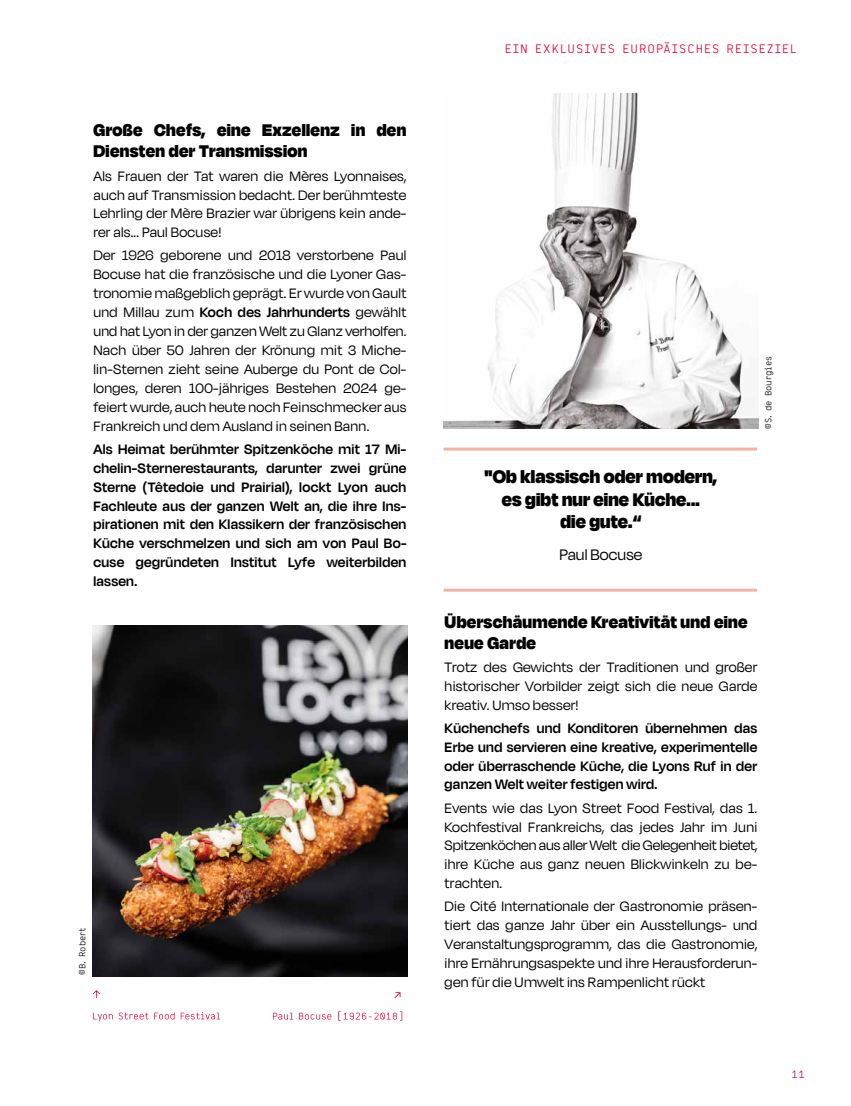
<style>
.page{position:relative;width:851px;height:1106px;background:#fff}
.page>*{position:absolute;margin:0;border:0;box-sizing:border-box;transform-origin:0 0}
.t1{font:900 21px/22.8px "Degular Display";letter-spacing:.01em;color:#000;text-align:center}
.t2{font:900 19.5px/21px "Degular Display";letter-spacing:.02em;color:#000}
.t3{font:17.55px "Degular Display";letter-spacing:.01em;color:#000}
.t4{font:15.75px/18.9px "Degular Display";letter-spacing:.02em;color:#000;text-align:justify}
.t5{font:600 15.75px/18.9px "Degular Display";letter-spacing:.02em;color:#000;text-align:justify}
.t6{font:12px "Deck";letter-spacing:.085em;color:#e40234}
.t7{font:10.5px "Deck";color:#e40234}
.t8{font:8.7px "Deck";color:#000}
.s1{font-weight:600}
</style>
<div class="page">
<img style="left:92px;top:625px;width:315px;height:351px">
<svg style="left:273px;top:1011px;width:129px;height:9px"></svg>
<svg style="left:394px;top:992px;width:6px;height:6px"></svg>
<svg style="left:93px;top:1012px;width:127px;height:9px"></svg>
<svg style="left:93px;top:990px;width:7px;height:8px"></svg>
<hr style="left:443px;top:588px;width:314px;height:3px;background:#f6b1a5">
<hr style="left:443px;top:447px;width:314px;height:3px;background:#f6b1a5">
<img style="left:443px;top:93px;width:315px;height:335px">
<p class="t2" style="left:93px;top:119px;width:314px">Große Chefs, eine Exzellenz in den<br>Diensten der Transmission</p>
<p class="t4" style="left:93px;top:166px;width:314px">Als Frauen der Tat waren die Mères Lyonnaises, auch auf Transmission bedacht. Der berühmteste Lehrling der Mère Brazier war übrigens kein ande&shy;rer als... Paul Bocuse!</p>
<p class="t4" style="left:93px;top:246px;width:314px">Der 1926 geborene und 2018 verstorbene Paul Bocuse hat die französische und die Lyoner Gas&shy;tronomie maßgeblich geprägt. Er wurde von Gault und Millau zum <span class="s1">Koch des Jahrhunderts</span> gewählt und hat Lyon in der ganzen Welt zu Glanz verholfen.<br>Nach über 50 Jahren der Krönung mit 3 Miche&shy;lin-Sternen zieht seine Auberge du Pont de Col&shy;longes, deren 100-jähriges Bestehen 2024 ge&shy;feiert wurde, auch heute noch Feinschmecker aus Frankreich und dem Ausland in seinen Bann.</p>
<p class="t5" style="left:93px;top:439px;width:314px">Als Heimat berühmter Spitzenköche mit 17 Mi&shy;chelin-Sternerestaurants, darunter zwei grüne Sterne (Têtedoie und Prairial), lockt Lyon auch Fachleute aus der ganzen Welt an, die ihre Ins&shy;pirationen mit den Klassikern der französischen Küche verschmelzen und sich am von Paul Bo&shy;cuse gegründeten Institut Lyfe weiterbilden lassen.</p>
<p class="t8" style="left:77px;top:974px;width:49px;rotate:-90deg">©B. Robert</p>
<p class="t6" style="left:504px;top:40px;width:293px">EIN EXKLUSIVES EUROPÄISCHES REISEZIEL</p>
<h1 class="t1" style="left:484px;top:464px;width:234px">"Ob klassisch oder modern, es gibt nur eine Küche...<br>die gute.“</h1>
<p class="t3" style="left:559px;top:544px;width:84px">Paul Bocuse</p>
<p class="t8" style="left:762px;top:428px;width:74px;rotate:-90deg">©S. de Bourgies</p>
<p class="t2" style="left:444px;top:610px;width:304px">Überschäumende Kreativität und eine neue Garde</p>
<p class="t4" style="left:444px;top:657px;width:314px">Trotz des Gewichts der Traditionen und großer historischer Vorbilder zeigt sich die neue Garde kreativ. Umso besser!</p>
<p class="t5" style="left:444px;top:718px;width:314px">Küchenchefs und Konditoren übernehmen das Erbe und servieren eine kreative, experimentelle oder überraschende Küche, die Lyons Ruf in der ganzen Welt weiter festigen wird.</p>
<p class="t4" style="left:444px;top:798px;width:314px">Events wie das Lyon Street Food Festival, das 1.<br>Kochfestival Frankreichs, das jedes Jahr im Juni Spitzenköchen aus aller Welt die Gelegenheit bietet, ihre Küche aus ganz neuen Blickwinkeln zu be&shy;trachten.</p>
<p class="t4" style="left:444px;top:896px;width:314px">Die Cité Internationale der Gastronomie präsen&shy;tiert das ganze Jahr über ein Ausstellungs- und Veranstaltungsprogramm, das die Gastronomie, ihre Ernährungsaspekte und ihre Herausforderun&shy;gen für die Umwelt ins Rampenlicht rückt</p>
<p class="t7" style="left:791px;top:1067px;width:15px">11</p>
</div>
